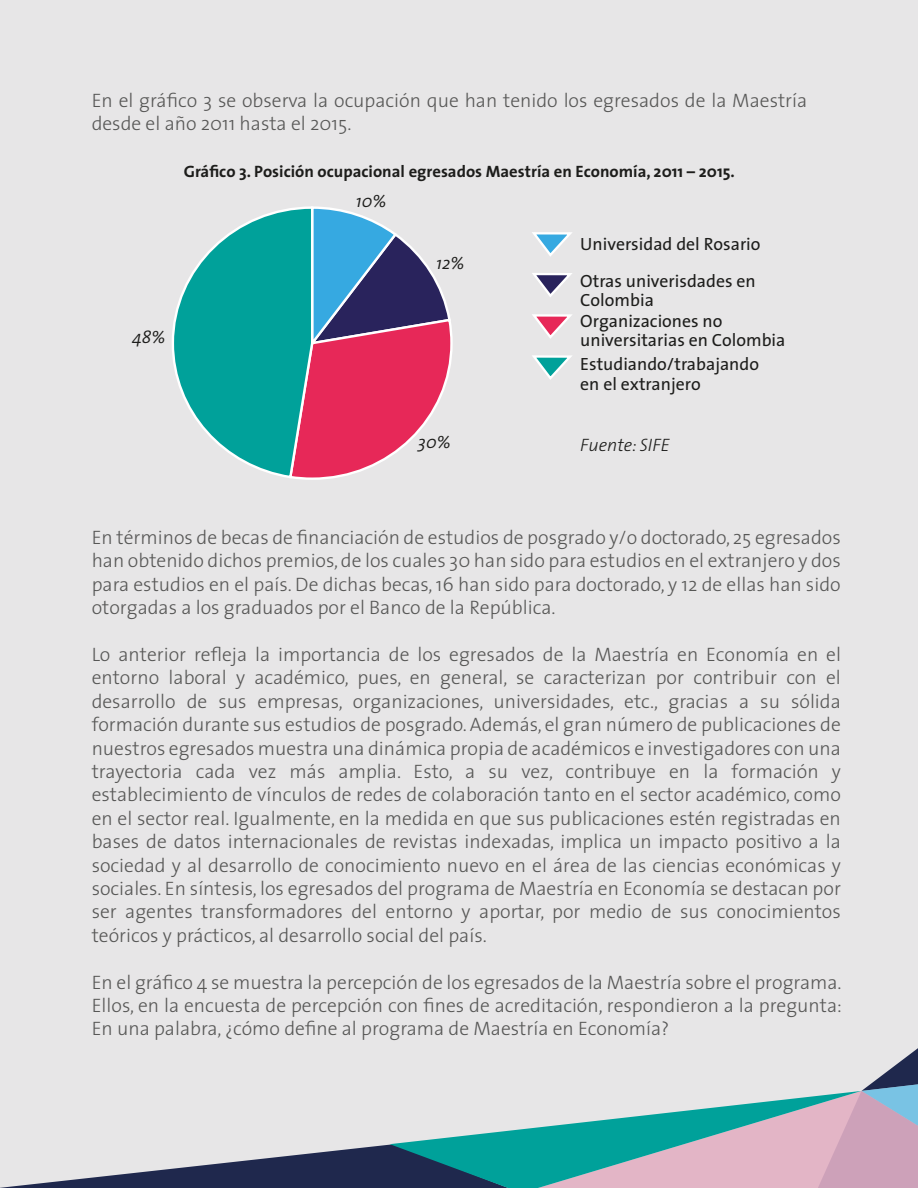
<style>
.page{position:relative;width:918px;height:1188px;background:#e7e6e7}
.page>*{position:absolute;margin:0;border:0;box-sizing:border-box;transform-origin:0 0}
.t1{font:300 19.5px/23.4px "The Sans";color:#575756;text-align:justify}
.t2{font:italic 300 18px "The Sans";color:#1d1d1b}
.t3{font:17.7px/19.5px "The Sans";color:#1d1d1b}
.t4{font:italic 300 17.7px "The Sans";color:#1d1d1b}
.t5{font:700 16.5px "The Sans";color:#1d1d1b}
</style>
<div class="page">
<svg style="left:0;top:1144px;width:390px;height:44px"></svg>
<svg style="left:390px;top:1129px;width:131px;height:59px;background:#28818a"></svg>
<svg style="left:521px;top:1048px;width:397px;height:140px"></svg>
<svg style="left:172px;top:206px;width:281px;height:274px"></svg>
<svg style="left:532px;top:355px;width:40px;height:25px"></svg>
<svg style="left:532px;top:232px;width:40px;height:24px"></svg>
<svg style="left:532px;top:314px;width:40px;height:25px"></svg>
<svg style="left:532px;top:273px;width:40px;height:24px"></svg>
<p class="t1" style="left:92px;top:88px;width:717px">En el gráfico 3 se observa la ocupación que han tenido los egresados de la Maestría desde el año 2011 hasta el 2015.</p>
<p class="t5" style="left:184px;top:157px;width:553px">Gráfico 3. Posición ocupacional egresados Maestría en Economía, 2011 – 2015.</p>
<p class="t4" style="left:132px;top:322px;width:34px">48%</p>
<p class="t4" style="left:356px;top:186px;width:32px">10%</p>
<p class="t4" style="left:436px;top:248px;width:30px">12%</p>
<p class="t4" style="left:418px;top:428px;width:34px">30%</p>
<p class="t3" style="left:580px;top:234px;width:182px">Universidad del Rosario</p>
<p class="t3" style="left:580px;top:270px;width:177px">Otras univerisdades en<br>Colombia</p>
<p class="t3" style="left:580px;top:310px;width:207px">Organizaciones no universitarias en Colombia</p>
<p class="t3" style="left:580px;top:354px;width:180px">Estudiando/trabajando en el extranjero</p>
<p class="t2" style="left:580px;top:430px;width:91px">Fuente: SIFE</p>
<p class="t1" style="left:92px;top:525px;width:751px">En términos de becas de financiación de estudios de posgrado y/o doctorado, 25 egresados han obtenido dichos premios, de los cuales 30 han sido para estudios en el extranjero y dos para estudios en el país. De dichas becas, 16 han sido para doctorado, y 12 de ellas han sido otorgadas a los graduados por el Banco de la República.</p>
<p class="t1" style="left:92px;top:642px;width:751px">Lo anterior refleja la importancia de los egresados de la Maestría en Economía en el entorno laboral y académico, pues, en general, se caracterizan por contribuir con el desarrollo de sus empresas, organizaciones, universidades, etc., gracias a su sólida formación durante sus estudios de posgrado. Además, el gran número de publicaciones de nuestros egresados muestra una dinámica propia de académicos e investigadores con una trayectoria cada vez más amplia. Esto, a su vez, contribuye en la formación y establecimiento de vínculos de redes de colaboración tanto en el sector académico, como en el sector real. Igualmente, en la medida en que sus publicaciones estén registradas en bases de datos internacionales de revistas indexadas, implica un impacto positivo a la sociedad y al desarrollo de conocimiento nuevo en el área de las ciencias económicas y sociales. En síntesis, los egresados del programa de Maestría en Economía se destacan por ser agentes transformadores del entorno y aportar, por medio de sus conocimientos teóricos y prácticos, al desarrollo social del país.</p>
<p class="t1" style="left:92px;top:970px;width:752px">En el gráfico 4 se muestra la percepción de los egresados de la Maestría sobre el programa.<br>Ellos, en la encuesta de percepción con fines de acreditación, respondieron a la pregunta:<br>En una palabra, ¿cómo define al programa de Maestría en Economía?</p>
</div>
